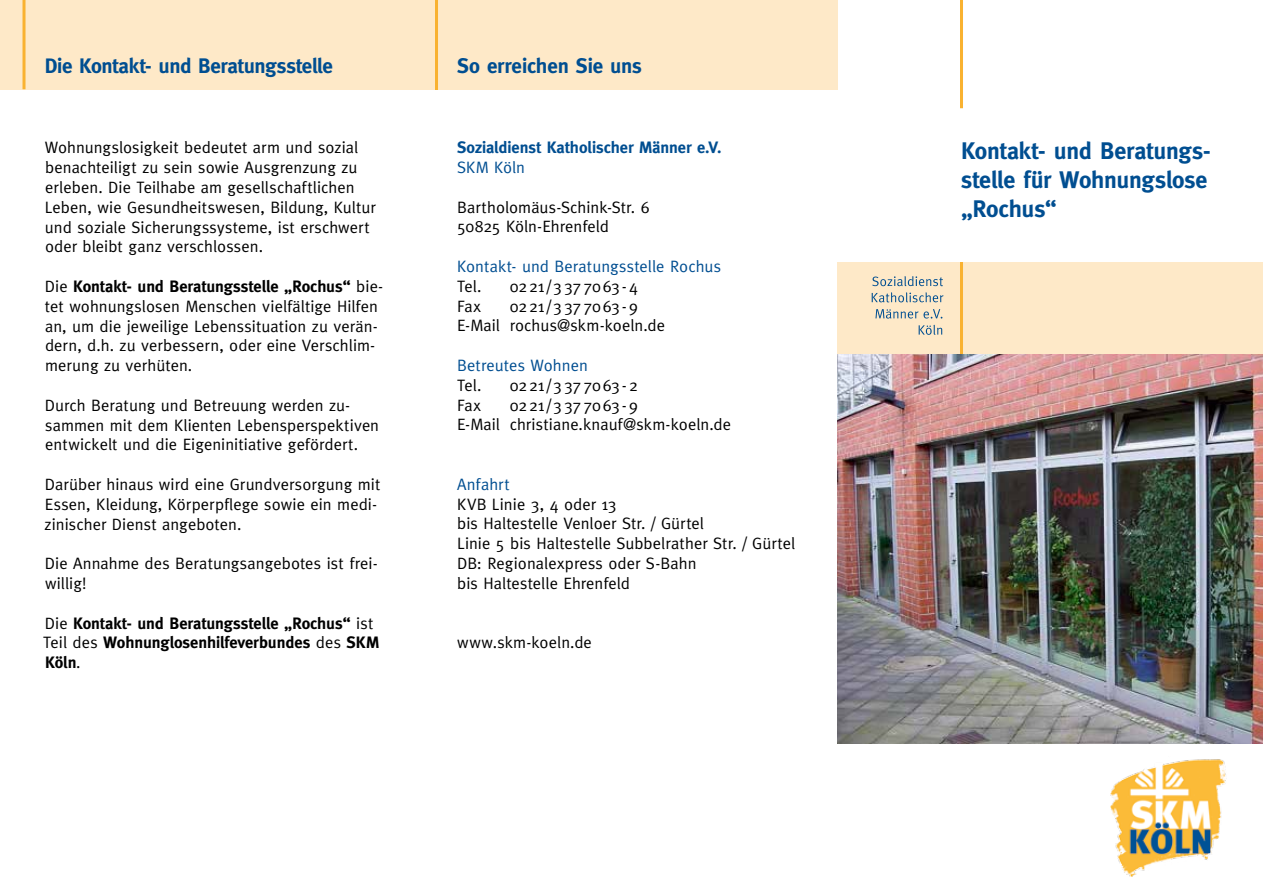
<style>
.page{position:relative;width:1263px;height:893px;background:#fff}
.page>*{position:absolute;margin:0;border:0;box-sizing:border-box;transform-origin:0 0}
.t1{font:700 24px/28.8px "Meta";letter-spacing:-.01em;color:#004e91}
.t2{font:700 21px "Meta";letter-spacing:-.01em;color:#004e91}
.t3{font:16.5px/19.8px "Meta";letter-spacing:.005em;color:#000}
.t4{font:700 16.5px/19.8px "Meta";letter-spacing:-.005em;color:#000}
.t5{font:16.5px "Meta";letter-spacing:.005em;color:#004e91}
.t6{font:700 16.5px "Meta";letter-spacing:-.005em;color:#004e91}
.s1{font-weight:700}
.s2{font-weight:400}
</style>
<div class="page">
<div style="left:838px;top:263px;width:425px;height:92px;background:#fee9c8"></div>
<hr style="left:960px;top:263px;width:3px;height:92px;background:#f9b231">
<hr style="left:960px;top:0;width:3px;height:108px;background:#f9b231">
<img style="left:838px;top:355px;width:425px;height:388px">
<img style="left:1111px;top:759px;width:115px;height:117px">
<div style="left:0;top:0;width:838px;height:89px;background:#fee9c8"></div>
<hr style="left:435px;top:0;width:3px;height:89px;background:#f9b231">
<hr style="left:23px;top:0;width:3px;height:89px;background:#f9b231">
<svg style="left:919px;top:325px;width:23px;height:10px"></svg>
<svg style="left:875px;top:309px;width:67px;height:10px"></svg>
<svg style="left:872px;top:292px;width:71px;height:10px"></svg>
<svg style="left:872px;top:276px;width:71px;height:10px"></svg>
<p class="t2" style="left:45px;top:53px;width:290px">Die Kontakt- und Beratungsstelle</p>
<p class="t2" style="left:457px;top:53px;width:186px">So erreichen Sie uns</p>
<p class="t3" style="left:45px;top:138px;width:332px">Wohnungslosigkeit bedeutet arm und sozial benachteiligt zu sein sowie Ausgrenzung zu erleben. Die Teilhabe am gesellschaftlichen Leben, wie Gesundheitswesen, Bildung, Kultur und soziale Sicherungssysteme, ist erschwert oder bleibt ganz verschlossen.</p>
<p class="t3" style="left:45px;top:276px;width:340px">Die <span class="s1">Kontakt- und Beratungsstelle „Rochus“</span> bie&shy;tet wohnungslosen Menschen vielfältige Hilfen an, um die jeweilige Lebenssituation zu verän&shy;dern, d.h. zu verbessern, oder eine Verschlim&shy;merung zu verhüten.</p>
<p class="t3" style="left:45px;top:395px;width:336px">Durch Beratung und Betreuung werden zu&shy;sammen mit dem Klienten Lebensperspektiven entwickelt und die Eigeninitiative gefördert.</p>
<p class="t3" style="left:44px;top:474px;width:337px">Darüber hinaus wird eine Grundversorgung mit<br>Essen, Kleidung, Körperpflege sowie ein medi&shy;zinischer Dienst angeboten.</p>
<p class="t3" style="left:45px;top:553px;width:334px">Die Annahme des Beratungsangebotes ist frei&shy;willig!</p>
<p class="t4" style="left:43px;top:613px;width:338px"><span class="s2">Die</span> Kontakt- und Beratungsstelle „Rochus“ <span class="s2">ist<br>Teil des</span> Wohnunglosenhilfeverbundes <span class="s2">des</span> SKM<br>Köln<span class="s2">.</span></p>
<p class="t6" style="left:457px;top:138px;width:266px">Sozialdienst Katholischer Männer e.V.</p>
<p class="t5" style="left:457px;top:158px;width:69px">SKM Köln</p>
<p class="t3" style="left:457px;top:197px;width:194px">Bartholomäus-Schink-Str. 6<br>50825 Köln-Ehrenfeld</p>
<p class="t5" style="left:457px;top:257px;width:265px">Kontakt- und Beratungsstelle Rochus</p>
<p class="t3" style="left:457px;top:276px;width:26px">Tel.</p>
<p class="t3" style="left:510px;top:276px;width:130px">0221/3377063-4</p>
<p class="t3" style="left:457px;top:296px;width:25px">Fax</p>
<p class="t3" style="left:457px;top:296px;width:209px;text-indent:53px">0221/3377063-9<br>E-Mail rochus@skm-koeln.de</p>
<p class="t5" style="left:457px;top:356px;width:132px">Betreutes Wohnen</p>
<p class="t3" style="left:457px;top:375px;width:26px">Tel.</p>
<p class="t3" style="left:510px;top:375px;width:130px">0221/3377063-2</p>
<p class="t3" style="left:457px;top:395px;width:25px">Fax</p>
<p class="t3" style="left:457px;top:395px;width:275px;text-indent:53px">0221/3377063-9<br>E-Mail christiane.knauf@skm-koeln.de</p>
<p class="t5" style="left:457px;top:474px;width:54px">Anfahrt</p>
<p class="t3" style="left:457px;top:494px;width:339px">KVB Linie 3, 4 oder 13<br>bis Haltestelle Venloer Str. / Gürtel<br>Linie 5 bis Haltestelle Subbelrather Str. / Gürtel DB: Regionalexpress oder S-Bahn<br>bis Haltestelle Ehrenfeld</p>
<p class="t3" style="left:457px;top:632px;width:136px">www.skm-koeln.de</p>
<h1 class="t1" style="left:961px;top:136px;width:251px">Kontakt- und Beratungs&shy;stelle für Wohnungslose „Rochus“</h1>
</div>
